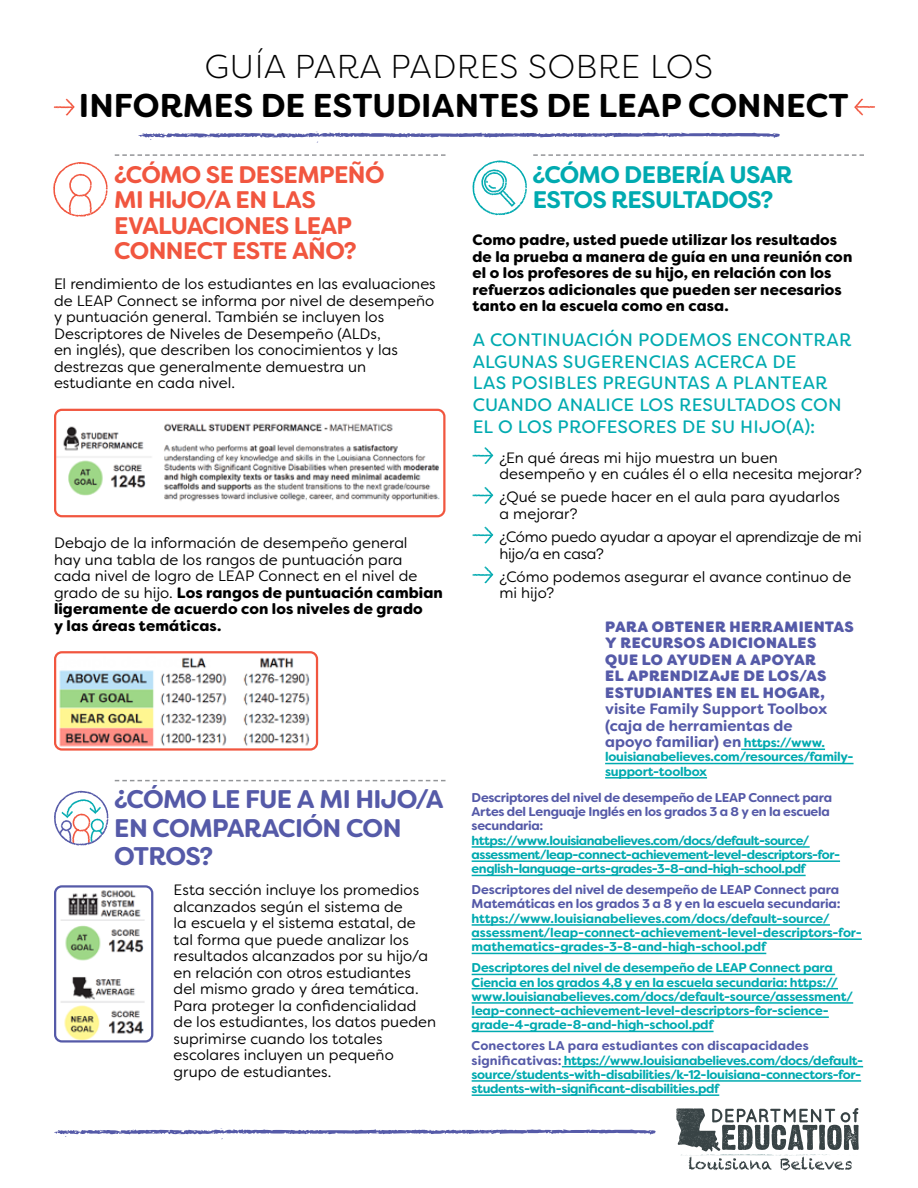
<style>
.page{position:relative;width:918px;height:1188px;background:#fff}
.page>*{position:absolute;margin:0;border:0;box-sizing:border-box;transform-origin:0 0}
.t1{font:700 33px "Filson Soft";color:#000}
.t2{font:300 33px "Filson Soft";letter-spacing:.02em;color:#000}
.t3{font:700 25.5px/28.5px "Filson Soft";letter-spacing:-.03em;color:#555aa8}
.t4{font:700 24px/25.5px "Filson Soft";letter-spacing:-.03em;color:#f1563f}
.t5{font:700 24px/25.5px "Filson Soft";letter-spacing:-.03em;color:#00aab0}
.t6{font:18px/21.6px "Filson Soft";letter-spacing:.01em;color:#00aab0}
.t7{font:15px/16.5px "Filson Soft";color:#000}
.t8{font:900 15px/16.5px "Filson Soft";letter-spacing:.01em;color:#000}
.t9{font:800 15px/16.5px "Filson Soft";letter-spacing:.02em;color:#555aa8}
.t10{font:700 15px/16.5px "Filson Soft";letter-spacing:.005em;color:#555aa8}
.t11{font:15px/16.5px "Filson Soft";letter-spacing:-.02em;color:#000}
.t12{font:700 12.75px/14.2px "Filson Soft";letter-spacing:-.02em;color:#00aab0}
.t13{font:700 12.75px/14.2px "Filson Soft";letter-spacing:-.015em;color:#555aa8}
.t14{font:700 12.75px/14.2px "Filson Soft";letter-spacing:-.04em;color:#00aab0}
.s1{font-weight:900}
.s2{font-size:12.75px;color:#00aab0}
.s3{color:#555aa8}
</style>
<div class="page">
<svg style="left:115px;top:154px;width:331px;height:2px"></svg>
<svg style="left:115px;top:780px;width:331px;height:1px"></svg>
<img style="left:57px;top:423px;width:383px;height:79px">
<div style="left:54px;top:409px;width:392px;height:108px;border:2px solid #f1563f;border-radius:7px"></div>
<img style="left:57px;top:654px;width:256px;height:94px">
<div style="left:54px;top:651px;width:264px;height:100px;border:2px solid #f1563f;border-radius:7px"></div>
<svg style="left:533px;top:154px;width:331px;height:2px"></svg>
<svg style="left:472px;top:447px;width:22px;height:17px"></svg>
<svg style="left:472px;top:487px;width:22px;height:17px"></svg>
<svg style="left:472px;top:526px;width:22px;height:18px"></svg>
<svg style="left:472px;top:566px;width:22px;height:17px"></svg>
<svg style="left:138px;top:132px;width:642px;height:11px"></svg>
<svg style="left:54px;top:1129px;width:602px;height:10px"></svg>
<svg style="left:54px;top:98px;width:21px;height:18px"></svg>
<svg style="left:854px;top:98px;width:21px;height:18px"></svg>
<svg style="left:53px;top:162px;width:55px;height:55px"></svg>
<img style="left:61px;top:890px;width:84px;height:150px">
<div style="left:54px;top:885px;width:99px;height:158px;border:2px solid #555aa8;border-radius:7px"></div>
<svg style="left:54px;top:791px;width:55px;height:55px"></svg>
<svg style="left:472px;top:160px;width:55px;height:56px"></svg>
<svg style="left:676px;top:1108px;width:183px;height:62px"></svg>
<img style="left:710px;top:1154px;width:104px;height:1px">
<hr style="left:741px;top:749px;width:84px;height:1px;background:#00aab0">
<hr style="left:605px;top:763px;width:249px;height:1px;background:#00aab0">
<hr style="left:605px;top:777px;width:102px;height:2px;background:#00aab0">
<hr style="left:472px;top:846px;width:338px;height:2px;background:#00aab0">
<hr style="left:472px;top:860px;width:368px;height:2px;background:#00aab0">
<hr style="left:472px;top:875px;width:334px;height:1px;background:#00aab0">
<hr style="left:472px;top:924px;width:358px;height:2px;background:#00aab0">
<hr style="left:472px;top:938px;width:390px;height:2px;background:#00aab0">
<hr style="left:472px;top:953px;width:294px;height:1px;background:#00aab0">
<hr style="left:472px;top:974px;width:363px;height:1px;background:#00aab0">
<hr style="left:472px;top:988px;width:366px;height:1px;background:#00aab0">
<hr style="left:472px;top:1002px;width:381px;height:2px;background:#00aab0">
<hr style="left:472px;top:1016px;width:357px;height:2px;background:#00aab0">
<hr style="left:472px;top:1031px;width:242px;height:1px;background:#00aab0">
<hr style="left:562px;top:1066px;width:301px;height:1px;background:#00aab0">
<hr style="left:472px;top:1080px;width:389px;height:2px;background:#00aab0">
<hr style="left:472px;top:1094px;width:247px;height:2px;background:#00aab0">
<h1 class="t2" style="left:205px;top:46px;width:510px">GUÍA PARA PADRES SOBRE LOS</h1>
<h1 class="t1" style="left:79px;top:84px;width:771px">INFORMES DE ESTUDIANTES DE LEAP CONNECT</h1>
<h3 class="t4" style="left:114px;top:162px;width:272px">¿CÓMO SE DESEMPEÑÓ<br>MI HIJO/A EN LAS<br>EVALUACIONES LEAP<br>CONNECT ESTE AÑO?</h3>
<p class="t7" style="left:54px;top:276px;width:383px">El rendimiento de los estudiantes en las evaluaciones de LEAP Connect se informa por nivel de desempeño y puntuación general. También se incluyen los Descriptores de Niveles de Desempeño (ALDs,<br>en inglés), que describen los conocimientos y las destrezas que generalmente demuestra un estudiante en cada nivel.</p>
<p class="t7" style="left:54px;top:535px;width:390px">Debajo de la información de desempeño general<br>hay una tabla de los rangos de puntuación para cada nivel de logro de LEAP Connect en el nivel de grado de su hijo. <span class="s1">Los rangos de puntuación cambian ligeramente de acuerdo con los niveles de grado<br>y las áreas temáticas.</span></p>
<h2 class="t3" style="left:114px;top:785px;width:331px">¿CÓMO LE FUE A MI HIJO/A<br>EN COMPARACIÓN CON<br>OTROS?</h2>
<p class="t7" style="left:174px;top:882px;width:264px">Esta sección incluye los promedios alcanzados según el sistema de<br>la escuela y el sistema estatal, de tal forma que puede analizar los resultados alcanzados por su hijo/a en relación con otros estudiantes del mismo grado y área temática.<br>Para proteger la confidencialidad de los estudiantes, los datos pueden suprimirse cuando los totales escolares incluyen un pequeño grupo de estudiantes.</p>
<h3 class="t5" style="left:532px;top:162px;width:262px">¿CÓMO DEBERÍA USAR<br>ESTOS RESULTADOS?</h3>
<p class="t8" style="left:472px;top:232px;width:381px">Como padre, usted puede utilizar los resultados de la prueba a manera de guía en una reunión con el o los profesores de su hijo, en relación con los refuerzos adicionales que pueden ser necesarios tanto en la escuela como en casa.</p>
<p class="t6" style="left:473px;top:329px;width:380px">A CONTINUACIÓN PODEMOS ENCONTRAR ALGUNAS SUGERENCIAS ACERCA DE<br>LAS POSIBLES PREGUNTAS A PLANTEAR CUANDO ANALICE LOS RESULTADOS CON EL O LOS PROFESORES DE SU HIJO(A):</p>
<p class="t7" style="left:500px;top:449px;width:364px">¿En qué áreas mi hijo muestra un buen desempeño y en cuáles él o ella necesita mejorar?</p>
<p class="t7" style="left:500px;top:489px;width:342px">¿Qué se puede hacer en el aula para ayudarlos a mejorar?</p>
<p class="t11" style="left:500px;top:529px;width:364px">¿Cómo puedo ayudar a apoyar el aprendizaje de mi hijo/a en casa?</p>
<p class="t7" style="left:500px;top:568px;width:353px">¿Cómo podemos asegurar el avance continuo de mi hijo?</p>
<p class="t9" style="left:605px;top:618px;width:250px">PARA OBTENER HERRAMIENTAS<br>Y RECURSOS ADICIONALES<br>QUE LO AYUDEN A APOYAR<br>EL APRENDIZAJE DE LOS/AS<br>ESTUDIANTES EN EL HOGAR,</p>
<p class="t10" style="left:605px;top:701px;width:224px">visite Family Support Toolbox (caja de herramientas de apoyo familiar) en <span class="s2">https://www.</span></p>
<p class="t12" style="left:605px;top:750px;width:250px">louisianabelieves.com/resources/family&shy;support-toolbox</p>
<p class="t13" style="left:472px;top:790px;width:362px">Descriptores del nivel de desempeño de LEAP Connect para<br>Artes del Lenguaje Inglés en los grados 3 a 8 y en la escuela secundaria:</p>
<p class="t14" style="left:472px;top:833px;width:370px">https://www.louisianabelieves.com/docs/default-source/ assessment/leap-connect-achievement-level-descriptors-for&shy;english-language-arts-grades-3-8-and-high-school.pdf</p>
<p class="t13" style="left:472px;top:883px;width:370px">Descriptores del nivel de desempeño de LEAP Connect para<br>Matemáticas en los grados 3 a 8 y en la escuela secundaria:</p>
<p class="t12" style="left:472px;top:911px;width:392px">https://www.louisianabelieves.com/docs/default-source/ assessment/leap-connect-achievement-level-descriptors-for&shy;mathematics-grades-3-8-and-high-school.pdf</p>
<p class="t12" style="left:472px;top:961px;width:383px">Descriptores del nivel de desempeño de LEAP Connect para Ciencia en los grados 4,8 y en la escuela secundaria: https:// www.louisianabelieves.com/docs/default-source/assessment/ leap-connect-achievement-level-descriptors-for-science&shy;grade-4-grade-8-and-high-school.pdf</p>
<p class="t12" style="left:472px;top:1039px;width:393px"><span class="s3">Conectores LA para estudiantes con discapacidades significativas:</span> https://www.louisianabelieves.com/docs/default&shy;source/students-with-disabilities/k-12-louisiana-connectors-for&shy;students-with-significant-disabilities.pdf</p>
</div>
